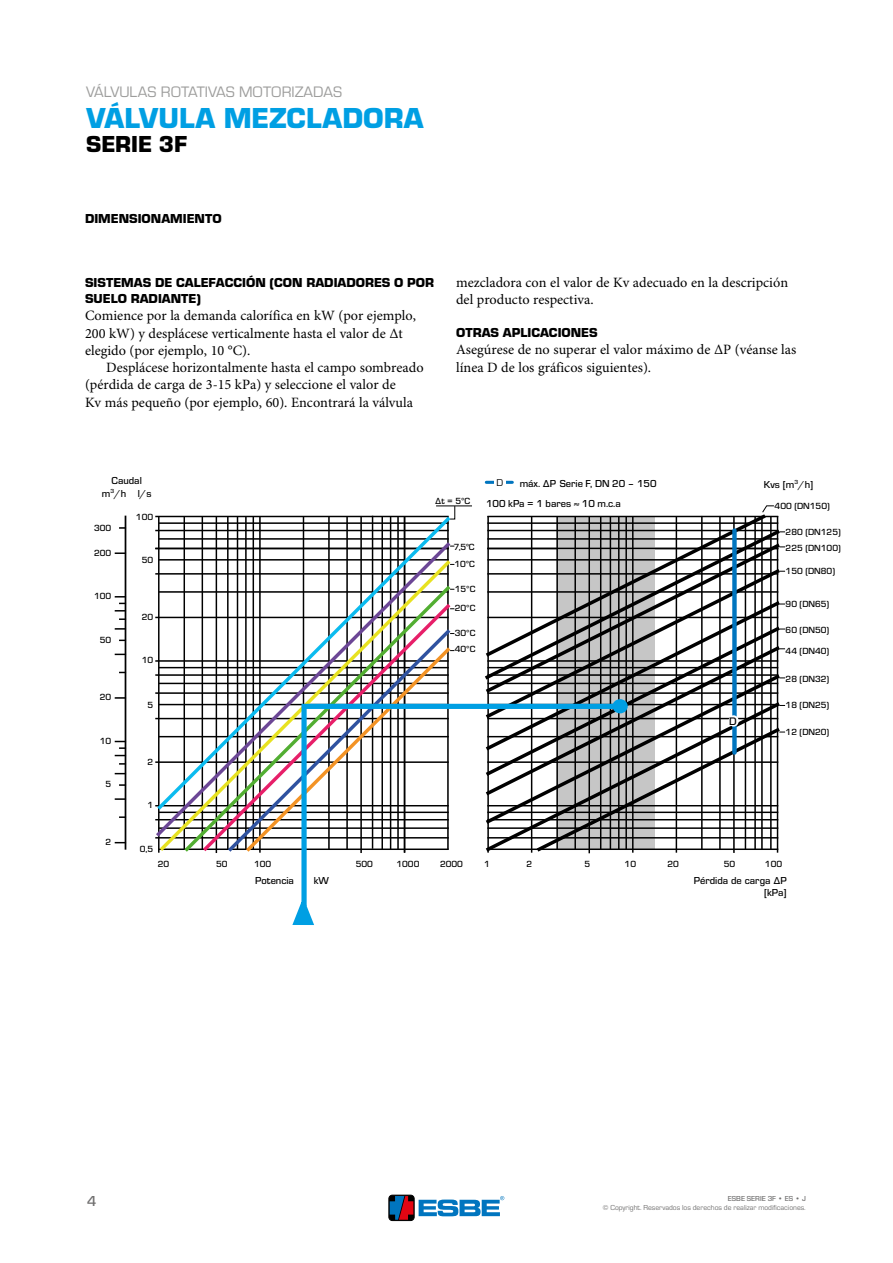
<style>
.page{position:relative;width:893px;height:1263px;background:#fff}
.page>*{position:absolute;margin:0;border:0;box-sizing:border-box;transform-origin:0 0}
.t1{font:700 30px "ESBE Eurostile";color:#009fe3}
.t2{font:700 24px "ESBE Eurostile";color:#000}
.t3{font:15.75px "ESBE Eurostile";color:#9d9d9c}
.t4{font:500 15px "ESBE Eurostile";color:#706f6f}
.t5{font:14.25px/17.2px "Minion Pro";color:#000}
.t6{font:700 13.5px/16.5px "ESBE Eurostile";color:#000}
.t7{font:500 11.25px "ESBE Eurostile";color:#000}
.t8{font:500 10.5px/12.6px "ESBE Eurostile";color:#000;text-align:right}
.t9{font:10.2px "ESBE Eurostile";color:#000}
.t10{font:500 9.3px/17.5px "ESBE Eurostile";color:#000}
.t11{font:7.5px "ESBE Eurostile";color:#706f6f}
.t12{font:500 7.5px "ESBE Eurostile";color:#706f6f}
</style>
<div class="page">
<svg style="left:485px;top:682px;width:295px;height:39px"></svg>
<svg style="left:485px;top:659px;width:297px;height:23px"></svg>
<hr style="left:488px;top:683px;width:289px;height:1px;background:#000">
<hr style="left:488px;top:667px;width:289px;height:1px;background:#000">
<hr style="left:488px;top:718px;width:289px;height:1px;background:#000">
<hr style="left:488px;top:704px;width:289px;height:1px;background:#000">
<hr style="left:488px;top:692px;width:289px;height:2px;background:#000">
<hr style="left:488px;top:674px;width:289px;height:2px;background:#000">
<hr style="left:488px;top:660px;width:289px;height:2px;background:#000">
<hr style="left:125px;top:516px;width:1px;height:333px;background:#000">
<svg style="left:115px;top:798px;width:10px;height:2px"></svg>
<svg style="left:115px;top:741px;width:10px;height:8px"></svg>
<svg style="left:115px;top:697px;width:10px;height:2px"></svg>
<svg style="left:115px;top:628px;width:10px;height:2px"></svg>
<svg style="left:115px;top:552px;width:10px;height:2px"></svg>
<div style="left:732px;top:530px;width:5px;height:222px;background:#0075bf"></div>
<svg style="left:155px;top:515px;width:298px;height:297px"></svg>
<svg style="left:301px;top:701px;width:324px;height:197px"></svg>
<svg style="left:292px;top:898px;width:22px;height:27px"></svg>
<div style="left:612px;top:699px;width:16px;height:14px;background:#009fe3;border-radius:50%"></div>
<svg style="left:450px;top:507px;width:5px;height:12px"></svg>
<hr style="left:436px;top:506px;width:36px;height:1px;background:#000">
<svg style="left:244px;top:645px;width:210px;height:209px"></svg>
<hr style="left:486px;top:481px;width:26px;height:3px;background:#0075bf">
<div style="left:494px;top:476px;width:12px;height:12px;background:#fff"></div>
<div style="left:728px;top:715px;width:11px;height:12px;background:#fff;border-radius:50%"></div>
<svg style="left:534px;top:725px;width:251px;height:129px"></svg>
<svg style="left:485px;top:503px;width:300px;height:156px"></svg>
<div style="left:389px;top:1195px;width:25px;height:25px;border:1px solid #000;border-radius:4px"></div>
<svg style="left:390px;top:1196px;width:23px;height:24px"></svg>
<svg style="left:419px;top:1196px;width:85px;height:20px"></svg>
<p class="t3" style="left:86px;top:83px;width:258px">VÁLVULAS ROTATIVAS MOTORIZADAS</p>
<h1 class="t1" style="left:86px;top:102px;width:339px">VÁLVULA MEZCLADORA</h1>
<h2 class="t2" style="left:86px;top:131px;width:103px">SERIE 3F</h2>
<p class="t6" style="left:85px;top:210px;width:138px">DIMENSIONAMIENTO</p>
<p class="t6" style="left:85px;top:274px;width:351px">SISTEMAS DE CALEFACCIÓN (CON RADIADORES O POR<br>SUELO RADIANTE)</p>
<p class="t5" style="left:85px;top:308px;width:332px">Comience por la demanda calorífica en kW (por ejemplo,<br>200 kW) y desplácese verticalmente hasta el valor de Δt elegido (por ejemplo, 10 °C).</p>
<p class="t5" style="left:85px;top:359px;width:340px;text-indent:21px">Desplácese horizontalmente hasta el campo sombreado (pérdida de carga de 3-15 kPa) y seleccione el valor de<br>Kv más pequeño (por ejemplo, 60). Encontrará la válvula</p>
<p class="t5" style="left:456px;top:274px;width:334px">mezcladora con el valor de Kv adecuado en la descripción del producto respectiva.</p>
<p class="t6" style="left:456px;top:324px;width:143px">OTRAS APLICACIONES</p>
<p class="t5" style="left:456px;top:342px;width:342px">Asegúrese de no superar el valor máximo de ∆P (véanse las línea D de los gráficos siguientes).</p>
<p class="t8" style="left:112px;top:474px;width:32px">Caudal</p>
<p class="t8" style="left:520px;top:477px;width:138px">máx. ∆P Serie F, DN 20 – 150</p>
<p class="t8" style="left:102px;top:487px;width:51px">m<sup>3</sup>/h l/s</p>
<p class="t9" style="left:496px;top:477px;width:8px">D</p>
<p class="t10" style="left:435px;top:492px;width:37px">∆t = 5°C</p>
<p class="t10" style="left:454px;top:538px;width:23px">7,5°C<br>10°C</p>
<p class="t10" style="left:455px;top:579px;width:22px;line-height:19.5px">15°C<br>20°C</p>
<p class="t10" style="left:455px;top:625px;width:22px;line-height:16.2px">30°C<br>40°C</p>
<p class="t8" style="left:486px;top:498px;width:136px">100 kPa = 1 bares 10 m.c.a</p>
<p class="t10" style="left:136px;top:508px;width:19px">100</p>
<p class="t10" style="left:94px;top:519px;width:19px">300</p>
<p class="t10" style="left:94px;top:544px;width:19px">200</p>
<p class="t10" style="left:142px;top:551px;width:13px">50</p>
<p class="t10" style="left:94px;top:587px;width:19px">100</p>
<p class="t10" style="left:100px;top:631px;width:13px">50</p>
<p class="t10" style="left:142px;top:608px;width:13px">20</p>
<p class="t10" style="left:142px;top:651px;width:13px">10</p>
<p class="t10" style="left:147px;top:696px;width:7px">5</p>
<p class="t10" style="left:100px;top:688px;width:13px">20</p>
<p class="t10" style="left:100px;top:733px;width:13px">10</p>
<p class="t10" style="left:106px;top:776px;width:7px">5</p>
<p class="t10" style="left:106px;top:833px;width:7px">2</p>
<p class="t10" style="left:147px;top:753px;width:7px">2</p>
<p class="t10" style="left:147px;top:796px;width:7px">1</p>
<p class="t10" style="left:140px;top:840px;width:15px">0,5</p>
<p class="t7" style="left:729px;top:715px;width:9px">D</p>
<p class="t8" style="left:764px;top:478px;width:51px">Kvs [m<sup>3</sup>/h]</p>
<p class="t10" style="left:775px;top:498px;width:57px">400 (DN150)</p>
<p class="t10" style="left:786px;top:524px;width:57px;line-height:15.9px">280 (DN125)<br>225 (DN100)</p>
<p class="t10" style="left:786px;top:563px;width:51px">150 (DN80)</p>
<p class="t10" style="left:786px;top:596px;width:45px">90 (DN65)</p>
<p class="t10" style="left:786px;top:621px;width:45px">60 (DN50)</p>
<p class="t10" style="left:786px;top:642px;width:45px">44 (DN40)</p>
<p class="t10" style="left:786px;top:670px;width:45px">28 (DN32)</p>
<p class="t10" style="left:786px;top:697px;width:45px">18 (DN25)</p>
<p class="t10" style="left:786px;top:723px;width:45px">12 (DN20)</p>
<p class="t10" style="left:158px;top:855px;width:13px">20</p>
<p class="t10" style="left:216px;top:855px;width:13px">50</p>
<p class="t10" style="left:254px;top:855px;width:19px">100</p>
<p class="t10" style="left:356px;top:855px;width:19px">500</p>
<p class="t10" style="left:396px;top:855px;width:24px">1000</p>
<p class="t10" style="left:440px;top:855px;width:24px">2000</p>
<p class="t10" style="left:484px;top:855px;width:7px">1</p>
<p class="t10" style="left:527px;top:855px;width:7px">2</p>
<p class="t10" style="left:584px;top:855px;width:7px">5</p>
<p class="t10" style="left:625px;top:855px;width:13px">10</p>
<p class="t10" style="left:667px;top:855px;width:13px">20</p>
<p class="t10" style="left:724px;top:855px;width:13px">50</p>
<p class="t10" style="left:765px;top:855px;width:19px">100</p>
<p class="t4" style="left:87px;top:1193px;width:11px">4</p>
<p class="t8" style="left:255px;top:874px;width:40px">Potencia</p>
<p class="t8" style="left:314px;top:874px;width:17px">kW</p>
<p class="t8" style="left:694px;top:874px;width:94px">Pérdida de carga ∆P [kPa]</p>
<p class="t12" style="left:728px;top:1194px;width:79px">ESBE SERIE 3F • ES • J</p>
<p class="t11" style="left:603px;top:1203px;width:204px">© Copyright. Reservados los derechos de realizar modificaciones.</p>
</div>
